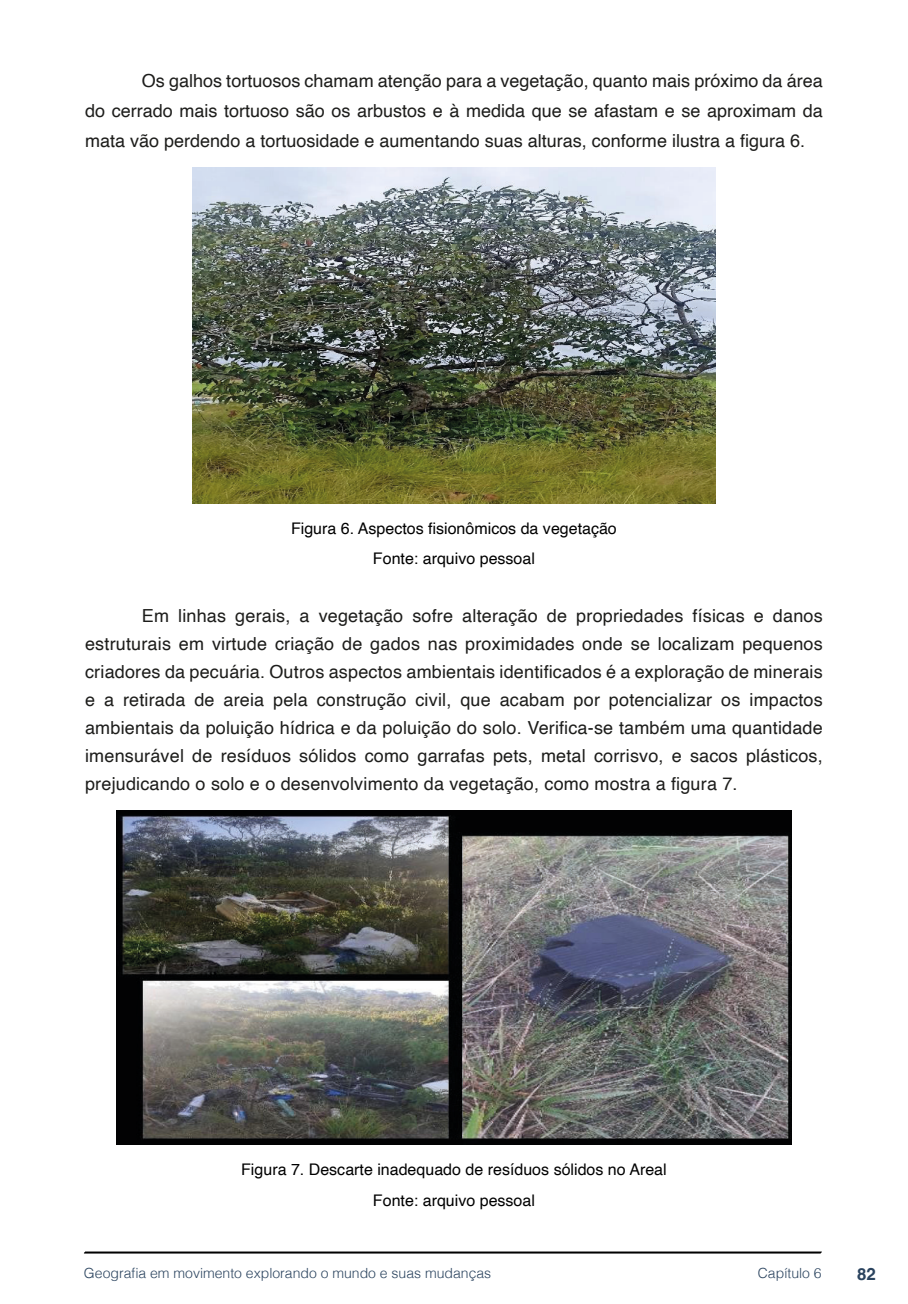
<style>
.page{position:relative;width:908px;height:1304px;background:#fff}
.page>*{position:absolute;margin:0;border:0;box-sizing:border-box;transform-origin:0 0}
.txt{font:18px/28px "Helvetica";letter-spacing:.005em;color:#1d1d1b;text-align:justify}
.t1{font:700 16.8px "Helvetica";color:#2b445f}
.imagens_graf_tab{font:16px "Helvetica";color:#000}
.t2{font:300 14px "Helvetica";color:#2b445f}
</style>
<div class="page">
<svg style="left:84px;top:1251px;width:737px;height:3px;background:#515151"></svg>
<img style="left:193px;top:167px;width:521px;height:336px">
<img style="left:116px;top:811px;width:675px;height:334px">
<p class="txt" style="left:85px;top:66px;width:738px;line-height:30px;text-indent:57px">Os galhos tortuosos chamam atenção para a vegetação, quanto mais próximo da área do cerrado mais tortuoso são os arbustos e à medida que se afastam e se aproximam da mata vão perdendo a tortuosidade e aumentando suas alturas, conforme ilustra a figura 6.</p>
<p class="imagens_graf_tab" style="left:291px;top:516px;width:327px">Figura 6. Aspectos fisionômicos da vegetação</p>
<p class="imagens_graf_tab" style="left:373px;top:546px;width:163px">Fonte: arquivo pessoal</p>
<p class="txt" style="left:85px;top:603px;width:738px;text-indent:57px">Em linhas gerais, a vegetação sofre alteração de propriedades físicas e danos estruturais em virtude criação de gados nas proximidades onde se localizam pequenos criadores da pecuária. Outros aspectos ambientais identificados é a exploração de minerais e a retirada de areia pela construção civil, que acabam por potencializar os impactos ambientais da poluição hídrica e da poluição do solo. Verifica-se também uma quantidade imensurável de resíduos sólidos como garrafas pets, metal corrisvo, e sacos plásticos, prejudicando o solo e o desenvolvimento da vegetação, como mostra a figura 7.</p>
<p class="imagens_graf_tab" style="left:241px;top:1157px;width:427px">Figura 7. Descarte inadequado de resíduos sólidos no Areal</p>
<p class="imagens_graf_tab" style="left:373px;top:1188px;width:163px">Fonte: arquivo pessoal</p>
<p class="t2" style="left:84px;top:1261px;width:408px">Geografia em movimento explorando o mundo e suas mudanças</p>
<p class="t2" style="left:757px;top:1261px;width:65px">Capítulo 6</p>
<p class="t1" style="left:856px;top:1264px;width:20px">82</p>
</div>
